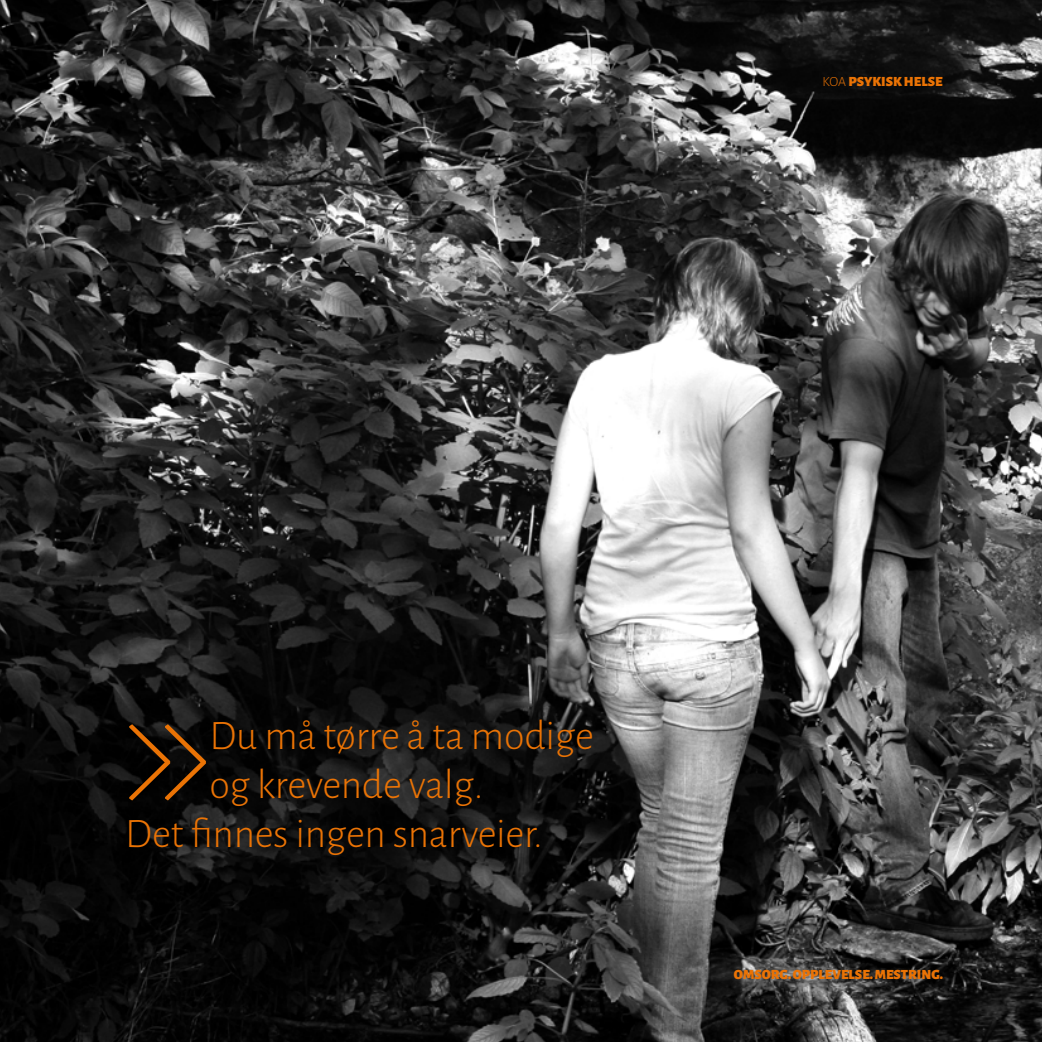
<style>
.page{position:relative;width:1042px;height:1042px;background:#fff}
.page>*{position:absolute;margin:0;border:0;box-sizing:border-box;transform-origin:0 0}
.t1{font:100 220.5px "Alegreya Sans";color:#ea7305;scale:1.11 1}
.t2{font:300 42px "Alegreya Sans";letter-spacing:-.005em;color:#ea7305}
.t3{font:900 14px "Alegreya Sans";color:#ea7305}
.s1{font-weight:300}
</style>
<div class="page">
<img style="left:0;top:0;width:1042px;height:1042px">
<p class="t3" style="left:822px;top:70px;width:122px"><span class="s1">KOA</span> PSYKISK HELSE</p>
<p class="t2" style="left:209px;top:708px;width:386px">Du må tørre å ta modige</p>
<p class="t2" style="left:209px;top:757px;width:275px">og krevende valg.</p>
<p class="t2" style="left:125px;top:806px;width:419px">Det finnes ingen snarveier.</p>
<h1 class="t1" style="left:125px;top:606px;width:80px">»</h1>
<p class="t3" style="left:734px;top:963px;width:210px">OMSORG. OPPLEVELSE. MESTRING.</p>
</div>
